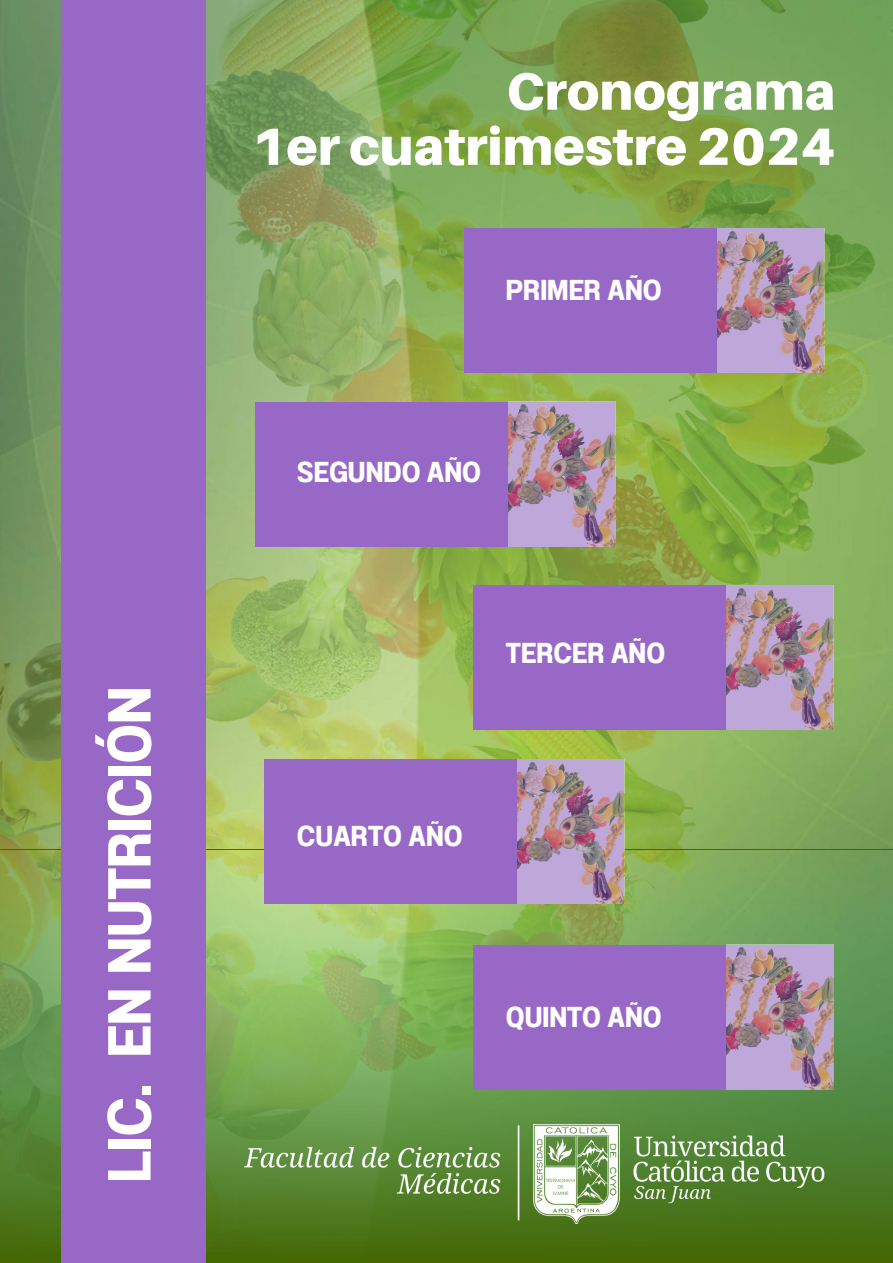
<style>
.page{position:relative;width:893px;height:1263px;background:#fff}
.page>*{position:absolute;margin:0;border:0;box-sizing:border-box;transform-origin:0 0}
.t1{font:60.6px "Anantason Bold Wd 75";color:#fff}
.t2{font:900 52.5px/55.1px "Aileron";color:#fff;text-align:right}
.t3{font:28.8px "Anantason Bold Wd 75";color:#fff}
</style>
<div class="page">
<img style="left:0;top:0;width:893px;height:850px">
<svg style="left:0;top:850px;width:893px;height:413px;background:#6f9b49"></svg>
<div style="left:61px;top:0;width:144px;height:1263px;background:#9868c6"></div>
<img style="left:245px;top:1123px;width:590px;height:101px">
<div style="left:465px;top:228px;width:359px;height:144px;background:#9868c6"></div>
<img style="left:717px;top:228px;width:107px;height:145px">
<div style="left:256px;top:402px;width:359px;height:144px;background:#9868c6"></div>
<img style="left:508px;top:402px;width:107px;height:144px">
<div style="left:474px;top:585px;width:359px;height:145px;background:#9868c6"></div>
<img style="left:726px;top:585px;width:107px;height:145px">
<div style="left:265px;top:759px;width:359px;height:145px;background:#9868c6"></div>
<img style="left:517px;top:759px;width:107px;height:145px">
<div style="left:474px;top:945px;width:359px;height:144px;background:#9868c6"></div>
<img style="left:726px;top:945px;width:107px;height:144px">
<p class="t1" style="left:94px;top:1182px;width:497px;rotate:-90deg">LIC. EN NUTRICIÓN</p>
<h1 class="t2" style="left:251px;top:63px;width:585px">Cronograma<br>1er cuatrimestre 2024</h1>
<h2 class="t3" style="left:506px;top:273px;width:157px">PRIMER AÑO</h2>
<p class="t3" style="left:297px;top:455px;width:186px">SEGUNDO AÑO</p>
<p class="t3" style="left:506px;top:636px;width:161px">TERCER AÑO</p>
<p class="t3" style="left:297px;top:819px;width:167px">CUARTO AÑO</p>
<p class="t3" style="left:506px;top:1000px;width:157px">QUINTO AÑO</p>
</div>
